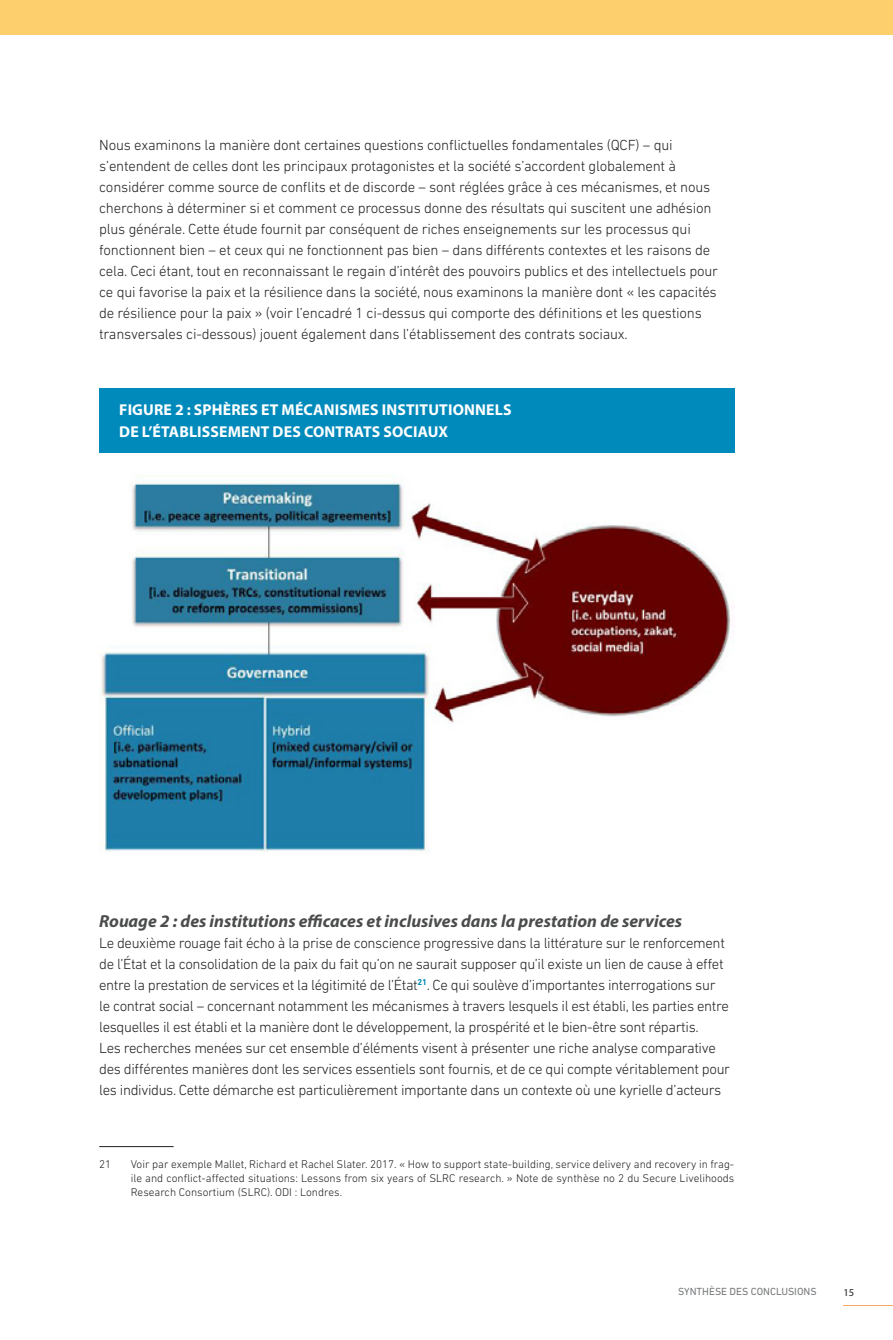
<style>
.page{position:relative;width:893px;height:1340px;background:#fff}
.page>*{position:absolute;margin:0;border:0;box-sizing:border-box;transform-origin:0 0}
.Mellem_lille{font:italic 700 17.5px "Myriad Pro";color:#4b4c4d}
.Box_heading{font:700 15.75px "Myriad Pro";letter-spacing:.01em;color:#fff}
.Brød{font:300 14.88px/21px "DIN Next LT Pro";letter-spacing:-.015em;color:#231f20}
.Note{font:300 11.38px/14px "DIN Next LT Pro";color:#231f20;text-align:justify}
.t1{font:10.5px "DIN Next LT Pro";color:#76787b}
.t2{font:10.5px "Myriad Pro";color:#231f20}
</style>
<div class="page">
<div style="left:0;top:0;width:893px;height:35px;background:#fecf6d"></div>
<hr style="left:843px;top:1305px;width:50px;height:1px;background:#f9a963">
<div style="left:99px;top:388px;width:635px;height:64px;background:#008abb"></div>
<hr style="left:99px;top:1146px;width:75px;height:1px;background:#231f20">
<img style="left:99px;top:480px;width:635px;height:373px">
<p class="Brød" style="left:99px;top:134px;width:620px">Nous examinons la manière dont certaines questions conflictuelles fondamentales (QCF) – qui s’entendent de celles dont les principaux protagonistes et la société s’accordent globalement à considérer comme source de conflits et de discorde – sont réglées grâce à ces mécanismes, et nous cherchons à déterminer si et comment ce processus donne des résultats qui suscitent une adhésion plus générale. Cette étude fournit par conséquent de riches enseignements sur les processus qui fonctionnent bien – et ceux qui ne fonctionnent pas bien – dans différents contextes et les raisons de cela. Ceci étant, tout en reconnaissant le regain d’intérêt des pouvoirs publics et des intellectuels pour ce qui favorise la paix et la résilience dans la société, nous examinons la manière dont « les capacités de résilience pour la paix » (voir l’encadré 1 ci-dessus qui comporte des définitions et les questions transversales ci-dessous) jouent également dans l’établissement des contrats sociaux.</p>
<p class="Box_heading" style="left:119px;top:399px;width:394px">FIGURE 2 : SPHÈRES ET MÉCANISMES INSTITUTIONNELS</p>
<p class="Box_heading" style="left:119px;top:422px;width:331px">DE L’ÉTABLISSEMENT DES CONTRATS SOCIAUX</p>
<p class="Mellem_lille" style="left:99px;top:909px;width:584px">Rouage 2 : des institutions efficaces et inclusives dans la prestation de services</p>
<p class="Brød" style="left:99px;top:932px;width:631px">Le deuxième rouage fait écho à la prise de conscience progressive dans la littérature sur le renforcement de l’État et la consolidation de la paix du fait qu’on ne saurait supposer qu’il existe un lien de cause à effet entre la prestation de services et la légitimité de l’État<sup>21</sup>. Ce qui soulève d’importantes interrogations sur le contrat social – concernant notamment les mécanismes à travers lesquels il est établi, les parties entre lesquelles il est établi et la manière dont le développement, la prospérité et le bien-être sont répartis.</p>
<p class="Brød" style="left:99px;top:1037px;width:632px">Les recherches menées sur cet ensemble d’éléments visent à présenter une riche analyse comparative des différentes manières dont les services essentiels sont fournis, et de ce qui compte véritablement pour les individus. Cette démarche est particulièrement importante dans un contexte où une kyrielle d’acteurs</p>
<p class="Note" style="left:99px;top:1157px;width:14px">21</p>
<p class="Note" style="left:131px;top:1157px;width:605px">Voir par exemple Mallet, Richard et Rachel Slater. 2017. « How to support state-building, service delivery and recovery in frag&shy;ile and conflict-affected situations: Lessons from six years of SLRC research. » Note de synthèse no 2 du Secure Livelihoods Research Consortium (SLRC). ODI : Londres.</p>
<p class="t1" style="left:678px;top:1285px;width:140px">SYNTHÈSE DES CONCLUSIONS</p>
<p class="t2" style="left:843px;top:1286px;width:12px">15</p>
</div>
